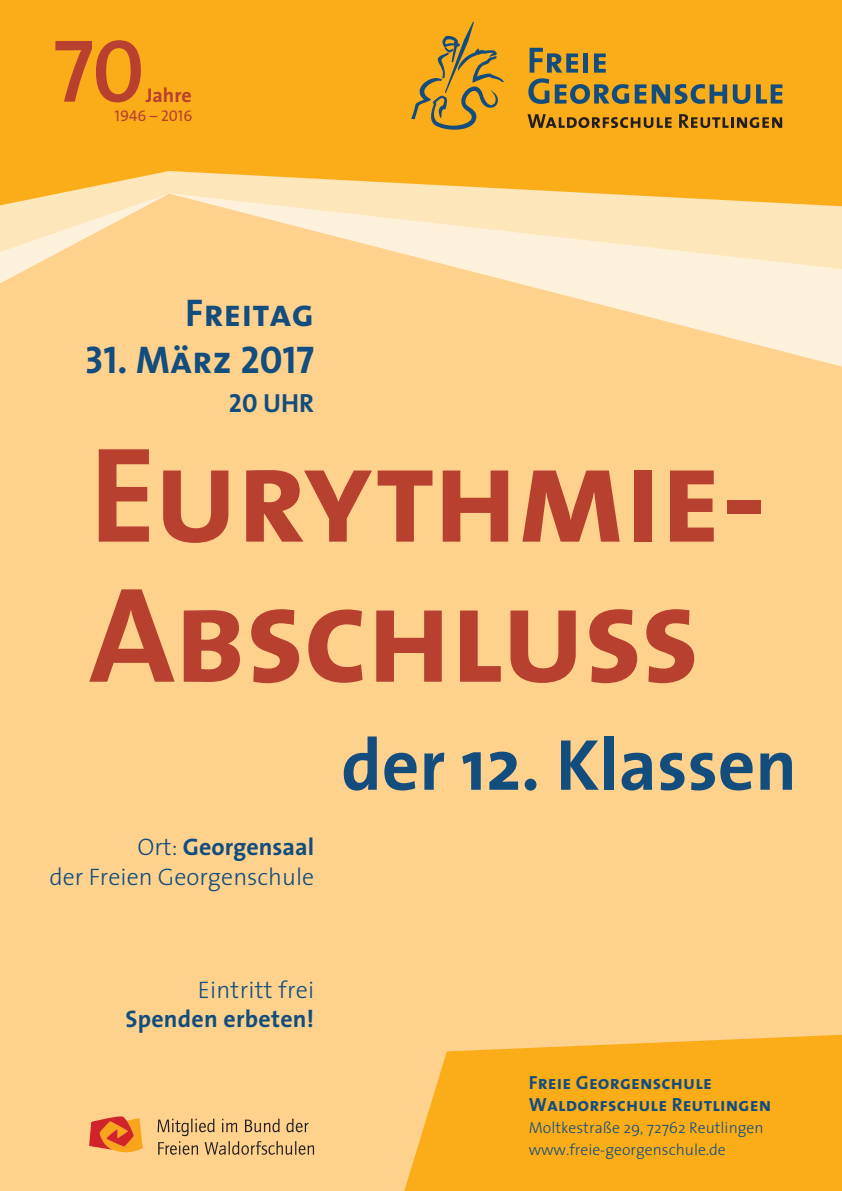
<style>
.page{position:relative;width:842px;height:1191px;background:#fed28d}
.page>*{position:absolute;margin:0;border:0;box-sizing:border-box;transform-origin:0 0}
.t1{font:136.7px "The Sans Bold Caps";letter-spacing:-.025em;color:#b7402f}
.t2{font:89.9px "The Sans Semi Bold Caps";color:#b7402f}
.Fließtext_normal{font:700 72.9px "The Sans";color:#134d7e}
.t3{font:38.8px "The Sans Bold Caps";color:#134d7e}
.t4{font:26.3px "The Sans Bold Caps";color:#134d7e}
.Fließtext_normal-2{font:300 24px/30px "The Sans";color:#134d7e;text-align:right}
.Fließtext_normal-3{font:700 24px "The Sans";letter-spacing:.01em;color:#134d7e}
.t5{font:700 20px "The Sans";color:#b7402f}
.t6{font:19.1px "The Sans Bold Caps";letter-spacing:.01em;color:#134d7e}
.t7{font:300 15.8px "The Sans";color:#134d7e}
.t8{font:15.5px "The Sans Caps";color:#b7402f}
.s1{font-weight:700}
</style>
<div class="page">
<div style="left:0;top:0;width:842px;height:171px;background:#faad19"></div>
<svg style="left:0;top:171px;width:842px;height:196px"></svg>
<svg style="left:528px;top:48px;width:101px;height:56px;background:#ac8c3a"></svg>
<svg style="left:635px;top:84px;width:11px;height:20px"></svg>
<svg style="left:652px;top:84px;width:75px;height:20px"></svg>
<svg style="left:733px;top:84px;width:17px;height:20px"></svg>
<svg style="left:756px;top:84px;width:26px;height:20px"></svg>
<svg style="left:527px;top:114px;width:144px;height:14px;background:#a7761b"></svg>
<svg style="left:679px;top:114px;width:103px;height:14px"></svg>
<svg style="left:411px;top:22px;width:93px;height:108px;background:#d39c29"></svg>
<svg style="left:404px;top:1034px;width:438px;height:157px;background:#fab025"></svg>
<svg style="left:157px;top:1118px;width:157px;height:36px"></svg>
<svg style="left:89px;top:1116px;width:54px;height:37px"></svg>
<p class="t2" style="left:53px;top:-4px;width:93px">70</p>
<p class="t5" style="left:146px;top:79px;width:47px">Jahre</p>
<p class="t8" style="left:115px;top:102px;width:79px">1946 – 2016</p>
<p class="t3" style="left:185px;top:280px;width:130px">Freitag</p>
<p class="t3" style="left:85px;top:327px;width:231px">31. März 2017</p>
<p class="t4" style="left:229px;top:380px;width:87px">20 UHR</p>
<p class="t1" style="left:89px;top:381px;width:679px">Eurythmie-</p>
<p class="t1" style="left:89px;top:521px;width:613px">Abschluss</p>
<p class="Fließtext_normal-2" style="left:50px;top:831px;width:266px">Ort: <span class="s1">Georgensaal<br></span>der Freien Georgenschule</p>
<p class="Fließtext_normal" style="left:341px;top:704px;width:457px">der 12. Klassen</p>
<p class="Fließtext_normal-2" style="left:198px;top:973px;width:118px">Eintritt frei</p>
<p class="Fließtext_normal-3" style="left:125px;top:998px;width:190px">Spenden erbeten!</p>
<p class="t6" style="left:529px;top:1066px;width:185px">Freie Georgenschule</p>
<p class="t6" style="left:529px;top:1088px;width:244px">Waldorfschule Reutlingen</p>
<p class="t7" style="left:529px;top:1114px;width:236px">Moltkestraße 29, 72762 Reutlingen</p>
<p class="t7" style="left:529px;top:1136px;width:199px">www.freie-georgenschule.de</p>
</div>
